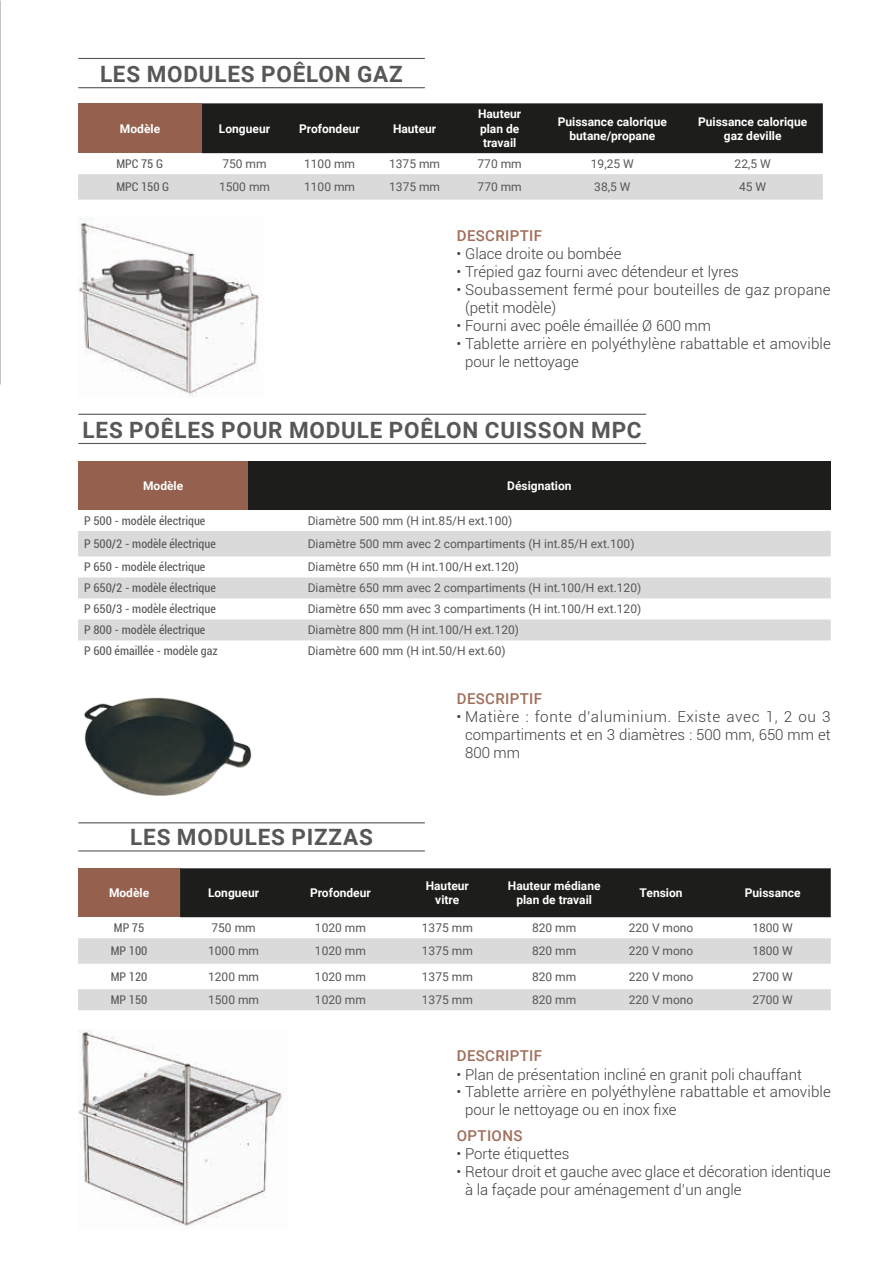
<style>
.page{position:relative;width:893px;height:1263px;background:#fff}
.page>*{position:absolute;margin:0;border:0;box-sizing:border-box;transform-origin:0 0}
.t1{font:700 22.5px "Roboto";letter-spacing:.035em;color:#575756}
.t2{font:300 15px/18px "Roboto";color:#3d3d3c}
.t3{font:500 15px "Roboto";letter-spacing:.025em;color:#a06e5b}
.t4{font:12px "Roboto";color:#575756}
.t5{font:700 12px/14.4px "Roboto";color:#fff;text-align:center}
.t6{font:condensed 12px "Roboto";color:#575756}
</style>
<div class="page">
<hr style="left:79px;top:58px;width:345px;height:1px;background:#575756">
<hr style="left:79px;top:87px;width:345px;height:1px;background:#575756">
<div style="left:78px;top:103px;width:124px;height:50px;background:#95604d"></div>
<div style="left:202px;top:103px;width:621px;height:50px;background:#1d1d1b"></div>
<div style="left:78px;top:174px;width:745px;height:26px;background:#dadada"></div>
<hr style="left:79px;top:414px;width:567px;height:1px;background:#575756">
<hr style="left:79px;top:443px;width:567px;height:1px;background:#575756">
<div style="left:78px;top:461px;width:170px;height:49px;background:#95604d"></div>
<div style="left:248px;top:461px;width:583px;height:49px;background:#1d1d1b"></div>
<svg style="left:78px;top:531px;width:753px;height:109px;fill:#dadada"></svg>
<hr style="left:79px;top:850px;width:345px;height:1px;background:#575756">
<hr style="left:79px;top:822px;width:345px;height:1px;background:#575756">
<div style="left:78px;top:868px;width:102px;height:49px;background:#95604d"></div>
<div style="left:180px;top:868px;width:651px;height:49px;background:#1d1d1b"></div>
<svg style="left:78px;top:938px;width:753px;height:72px;fill:#dadada"></svg>
<img style="left:78px;top:218px;width:181px;height:179px">
<img style="left:84px;top:697px;width:168px;height:99px">
<img style="left:78px;top:1030px;width:206px;height:197px">
<h1 class="t1" style="left:100px;top:58px;width:304px">LES MODULES POÊLON GAZ</h1>
<p class="t5" style="left:120px;top:121px;width:42px">Modèle</p>
<p class="t5" style="left:219px;top:121px;width:53px">Longueur</p>
<p class="t5" style="left:299px;top:121px;width:62px">Profondeur</p>
<p class="t5" style="left:393px;top:121px;width:45px">Hauteur</p>
<p class="t5" style="left:478px;top:106px;width:45px;text-align:left">Hauteur plan de travail</p>
<p class="t5" style="left:558px;top:114px;width:111px">Puissance calorique butane/propane</p>
<p class="t5" style="left:698px;top:114px;width:111px">Puissance calorique gaz deville</p>
<p class="t6" style="left:116px;top:156px;width:48px">MPC 75 G</p>
<p class="t4" style="left:222px;top:155px;width:46px">750 mm</p>
<p class="t4" style="left:304px;top:155px;width:52px">1100 mm</p>
<p class="t4" style="left:389px;top:155px;width:52px">1375 mm</p>
<p class="t4" style="left:478px;top:155px;width:46px">770 mm</p>
<p class="t4" style="left:591px;top:155px;width:44px">19,25 W</p>
<p class="t4" style="left:735px;top:155px;width:38px">22,5 W</p>
<p class="t6" style="left:116px;top:179px;width:54px">MPC 150 G</p>
<p class="t4" style="left:219px;top:179px;width:52px">1500 mm</p>
<p class="t4" style="left:304px;top:179px;width:52px">1100 mm</p>
<p class="t4" style="left:389px;top:179px;width:52px">1375 mm</p>
<p class="t4" style="left:478px;top:179px;width:46px">770 mm</p>
<p class="t4" style="left:594px;top:179px;width:38px">38,5 W</p>
<p class="t4" style="left:739px;top:179px;width:29px">45 W</p>
<p class="t3" style="left:457px;top:226px;width:87px">DESCRIPTIF</p>
<p class="t2" style="left:457px;top:245px;width:166px">• Glace droite ou bombée</p>
<p class="t2" style="left:457px;top:263px;width:284px">• Trépied gaz fourni avec détendeur et lyres</p>
<p class="t2" style="left:465px;top:281px;width:367px;text-indent:-8px">• Soubassement fermé pour bouteilles de gaz propane (petit modèle)</p>
<p class="t2" style="left:457px;top:317px;width:256px">• Fourni avec poêle émaillée Ø 600 mm</p>
<p class="t2" style="left:465px;top:335px;width:367px;text-indent:-8px">• Tablette arrière en polyéthylène rabattable et amovible pour le nettoyage</p>
<h1 class="t1" style="left:83px;top:414px;width:561px">LES POÊLES POUR MODULE POÊLON CUISSON MPC</h1>
<p class="t5" style="left:143px;top:478px;width:42px">Modèle</p>
<p class="t5" style="left:507px;top:478px;width:66px">Désignation</p>
<p class="t6" style="left:84px;top:512px;width:123px">P 500 - modèle électrique</p>
<p class="t4" style="left:308px;top:512px;width:206px">Diamètre 500 mm (H int.85/H ext.100)</p>
<p class="t6" style="left:84px;top:536px;width:133px">P 500/2 - modèle électrique</p>
<p class="t4" style="left:308px;top:535px;width:328px">Diamètre 500 mm avec 2 compartiments (H int.85/H ext.100)</p>
<p class="t6" style="left:84px;top:559px;width:123px">P 650 - modèle électrique</p>
<p class="t4" style="left:308px;top:559px;width:213px">Diamètre 650 mm (H int.100/H ext.120)</p>
<p class="t6" style="left:84px;top:580px;width:133px">P 650/2 - modèle électrique</p>
<p class="t4" style="left:308px;top:580px;width:335px">Diamètre 650 mm avec 2 compartiments (H int.100/H ext.120)</p>
<p class="t6" style="left:84px;top:601px;width:133px">P 650/3 - modèle électrique</p>
<p class="t4" style="left:308px;top:601px;width:335px">Diamètre 650 mm avec 3 compartiments (H int.100/H ext.120)</p>
<p class="t6" style="left:84px;top:622px;width:123px">P 800 - modèle électrique</p>
<p class="t4" style="left:308px;top:622px;width:213px">Diamètre 800 mm (H int.100/H ext.120)</p>
<p class="t6" style="left:84px;top:643px;width:135px">P 600 émaillée - modèle gaz</p>
<p class="t4" style="left:308px;top:643px;width:199px">Diamètre 600 mm (H int.50/H ext.60)</p>
<h1 class="t1" style="left:130px;top:822px;width:244px">LES MODULES PIZZAS</h1>
<p class="t3" style="left:457px;top:688px;width:87px">DESCRIPTIF</p>
<p class="t2" style="left:465px;top:707px;width:367px;text-align:justify;text-indent:-8px">• Matière : fonte d’aluminium. Existe avec 1, 2 ou 3 compartiments et en 3 diamètres : 500 mm, 650 mm et 800 mm</p>
<p class="t5" style="left:109px;top:885px;width:42px">Modèle</p>
<p class="t5" style="left:208px;top:885px;width:53px">Longueur</p>
<p class="t5" style="left:310px;top:885px;width:62px">Profondeur</p>
<p class="t5" style="left:426px;top:878px;width:45px">Hauteur vitre</p>
<p class="t5" style="left:508px;top:878px;width:94px">Hauteur médiane plan de travail</p>
<p class="t5" style="left:640px;top:885px;width:44px">Tension</p>
<p class="t5" style="left:745px;top:885px;width:57px">Puissance</p>
<p class="t6" style="left:114px;top:920px;width:32px">MP 75</p>
<p class="t4" style="left:211px;top:919px;width:46px">750 mm</p>
<p class="t4" style="left:315px;top:919px;width:52px">1020 mm</p>
<p class="t4" style="left:422px;top:919px;width:52px">1375 mm</p>
<p class="t4" style="left:532px;top:919px;width:46px">820 mm</p>
<p class="t4" style="left:629px;top:919px;width:66px">220 V mono</p>
<p class="t4" style="left:752px;top:919px;width:42px">1800 W</p>
<p class="t6" style="left:111px;top:943px;width:38px">MP 100</p>
<p class="t4" style="left:208px;top:943px;width:52px">1000 mm</p>
<p class="t4" style="left:315px;top:943px;width:52px">1020 mm</p>
<p class="t4" style="left:422px;top:943px;width:52px">1375 mm</p>
<p class="t4" style="left:532px;top:943px;width:46px">820 mm</p>
<p class="t4" style="left:629px;top:943px;width:66px">220 V mono</p>
<p class="t4" style="left:752px;top:943px;width:42px">1800 W</p>
<p class="t6" style="left:111px;top:968px;width:38px">MP 120</p>
<p class="t4" style="left:208px;top:968px;width:52px">1200 mm</p>
<p class="t4" style="left:315px;top:968px;width:52px">1020 mm</p>
<p class="t4" style="left:422px;top:968px;width:52px">1375 mm</p>
<p class="t4" style="left:532px;top:968px;width:46px">820 mm</p>
<p class="t4" style="left:629px;top:968px;width:66px">220 V mono</p>
<p class="t4" style="left:752px;top:968px;width:42px">2700 W</p>
<p class="t6" style="left:111px;top:991px;width:38px">MP 150</p>
<p class="t4" style="left:208px;top:991px;width:52px">1500 mm</p>
<p class="t4" style="left:315px;top:991px;width:52px">1020 mm</p>
<p class="t4" style="left:422px;top:991px;width:52px">1375 mm</p>
<p class="t4" style="left:532px;top:991px;width:46px">820 mm</p>
<p class="t4" style="left:629px;top:991px;width:66px">220 V mono</p>
<p class="t4" style="left:752px;top:991px;width:42px">2700 W</p>
<p class="t3" style="left:457px;top:1046px;width:87px">DESCRIPTIF</p>
<p class="t2" style="left:457px;top:1065px;width:347px">• Plan de présentation incliné en granit poli chauffant</p>
<p class="t2" style="left:465px;top:1083px;width:367px;text-indent:-8px">• Tablette arrière en polyéthylène rabattable et amovible pour le nettoyage ou en inox fixe</p>
<p class="t3" style="left:457px;top:1125px;width:67px">OPTIONS</p>
<p class="t2" style="left:457px;top:1144px;width:114px">• Porte étiquettes</p>
<p class="t2" style="left:465px;top:1162px;width:367px;text-indent:-8px">• Retour droit et gauche avec glace et décoration identique à la façade pour aménagement d’un angle</p>
</div>
